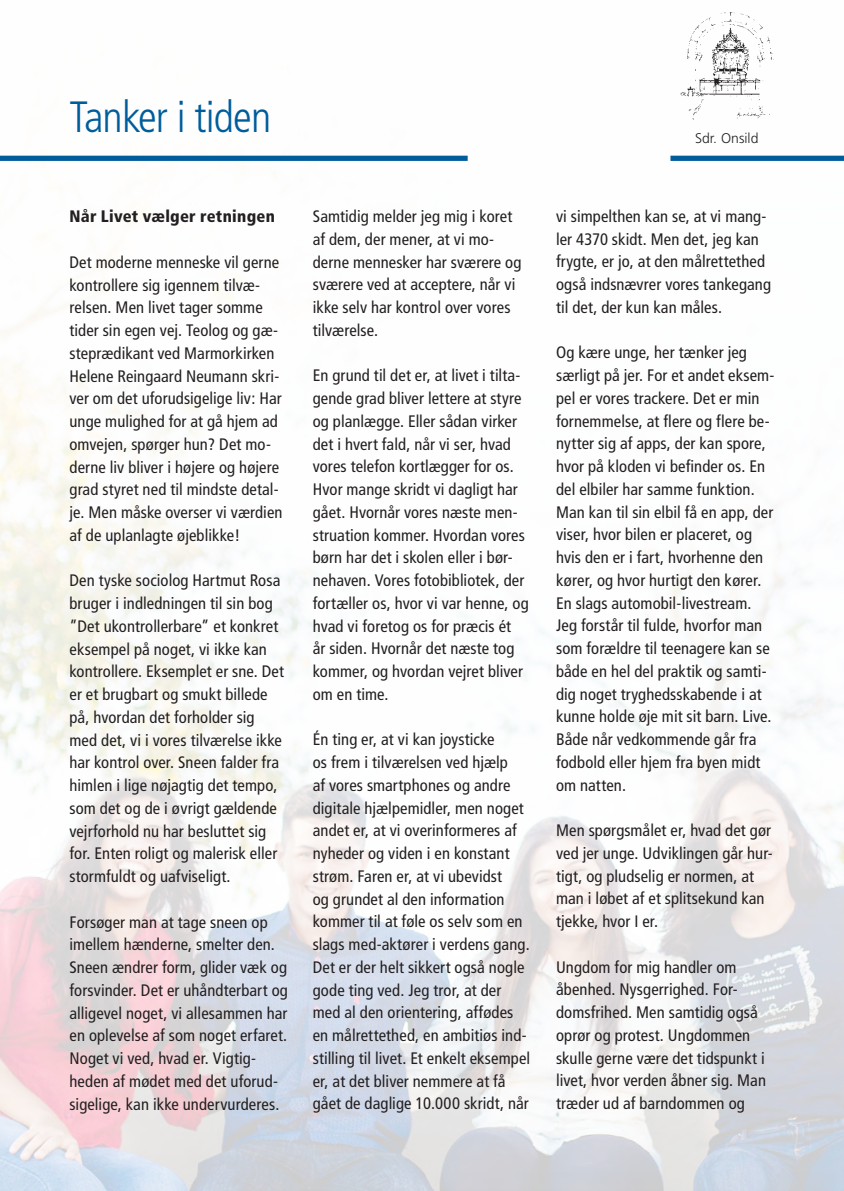
<style>
.page{position:relative;width:844px;height:1191px;background:#fff}
.page>*{position:absolute;margin:0;border:0;box-sizing:border-box;transform-origin:0 0}
.t1{font:300 condensed 43.75px "Frutiger";letter-spacing:-.02em;color:#005d9c}
.t2{font:condensed 16.62px/22.8px "Frutiger";letter-spacing:.005em;color:#231f20}
.t3{font:900 condensed 16.62px "Frutiger";letter-spacing:.015em;color:#231f20}
.t4{font:300 14px "Frutiger";color:#231f20}
</style>
<div class="page">
<img style="left:0;top:155px;width:843px;height:1036px">
<div style="left:670px;top:156px;width:173px;height:5px;background:#005d9c"></div>
<div style="left:0;top:156px;width:467px;height:5px;background:#005d9c"></div>
<img style="left:680px;top:12px;width:94px;height:108px">
<h1 class="t1" style="left:69px;top:92px;width:203px">Tanker i tiden</h1>
<p class="t3" style="left:69px;top:206px;width:207px">Når Livet vælger retningen</p>
<p class="t2" style="left:69px;top:251px;width:214px">Det moderne menneske vil gerne kontrollere sig igennem tilvæ&shy;relsen. Men livet tager somme tider sin egen vej. Teolog og gæ&shy;steprædikant ved Marmorkirken<br>Helene Reingaard Neumann skri&shy;ver om det uforudsigelige liv: Har unge mulighed for at gå hjem ad omvejen, spørger hun? Det mo&shy;derne liv bliver i højere og højere grad styret ned til mindste detal&shy;je. Men måske overser vi værdien af de uplanlagte øjeblikke!</p>
<p class="t2" style="left:69px;top:569px;width:216px">Den tyske sociolog Hartmut Rosa bruger i indledningen til sin bog ”Det ukontrollerbare” et konkret eksempel på noget, vi ikke kan kontrollere. Eksemplet er sne. Det er et brugbart og smukt billede på, hvordan det forholder sig med det, vi i vores tilværelse ikke har kontrol over. Sneen falder fra himlen i lige nøjagtig det tempo, som det og de i øvrigt gældende vejrforhold nu har besluttet sig for. Enten roligt og malerisk eller stormfuldt og uafviseligt.</p>
<p class="t2" style="left:69px;top:910px;width:220px">Forsøger man at tage sneen op imellem hænderne, smelter den.<br>Sneen ændrer form, glider væk og forsvinder. Det er uhåndterbart og alligevel noget, vi allesammen har en oplevelse af som noget erfaret.<br>Noget vi ved, hvad er. Vigtig&shy;heden af mødet med det uforud&shy;sigelige, kan ikke undervurderes.</p>
<p class="t2" style="left:313px;top:205px;width:210px">Samtidig melder jeg mig i koret af dem, der mener, at vi mo&shy;derne mennesker har sværere og sværere ved at acceptere, når vi ikke selv har kontrol over vores tilværelse.</p>
<p class="t2" style="left:313px;top:364px;width:217px">En grund til det er, at livet i tilta&shy;gende grad bliver lettere at styre og planlægge. Eller sådan virker det i hvert fald, når vi ser, hvad vores telefon kortlægger for os.<br>Hvor mange skridt vi dagligt har gået. Hvornår vores næste men&shy;struation kommer. Hvordan vores børn har det i skolen eller i bør&shy;nehaven. Vores fotobibliotek, der fortæller os, hvor vi var henne, og hvad vi foretog os for præcis ét<br>år siden. Hvornår det næste tog kommer, og hvordan vejret bliver om en time.</p>
<p class="t2" style="left:313px;top:728px;width:219px">Én ting er, at vi kan joysticke<br>os frem i tilværelsen ved hjælp<br>af vores smartphones og andre digitale hjælpemidler, men noget andet er, at vi overinformeres af nyheder og viden i en konstant strøm. Faren er, at vi ubevidst<br>og grundet al den information kommer til at føle os selv som en slags med-aktører i verdens gang.<br>Det er der helt sikkert også nogle gode ting ved. Jeg tror, at der med al den orientering, affødes en målrettethed, en ambitiøs ind&shy;stilling til livet. Et enkelt eksempel er, at det bliver nemmere at få gået de daglige 10.000 skridt, når</p>
<p class="t4" style="left:695px;top:130px;width:65px">Sdr. Onsild</p>
<p class="t2" style="left:556px;top:205px;width:216px">vi simpelthen kan se, at vi mang&shy;ler 4370 skidt. Men det, jeg kan frygte, er jo, at den målrettethed også indsnævrer vores tankegang til det, der kun kan måles.</p>
<p class="t2" style="left:556px;top:341px;width:220px">Og kære unge, her tænker jeg særligt på jer. For et andet eksem&shy;pel er vores trackere. Det er min fornemmelse, at flere og flere be&shy;nytter sig af apps, der kan spore, hvor på kloden vi befinder os. En del elbiler har samme funktion.<br>Man kan til sin elbil få en app, der viser, hvor bilen er placeret, og hvis den er i fart, hvorhenne den kører, og hvor hurtigt den kører.<br>En slags automobil-livestream.<br>Jeg forstår til fulde, hvorfor man som forældre til teenagere kan se både en hel del praktik og samti&shy;dig noget tryghedsskabende i at kunne holde øje mit sit barn. Live.<br>Både når vedkommende går fra fodbold eller hjem fra byen midt om natten.</p>
<p class="t2" style="left:556px;top:819px;width:218px">Men spørgsmålet er, hvad det gør ved jer unge. Udviklingen går hur&shy;tigt, og pludselig er normen, at man i løbet af et splitsekund kan tjekke, hvor I er.</p>
<p class="t2" style="left:556px;top:955px;width:211px">Ungdom for mig handler om åbenhed. Nysgerrighed. For&shy;domsfrihed. Men samtidig også oprør og protest. Ungdommen skulle gerne være det tidspunkt i livet, hvor verden åbner sig. Man træder ud af barndommen og</p>
</div>
